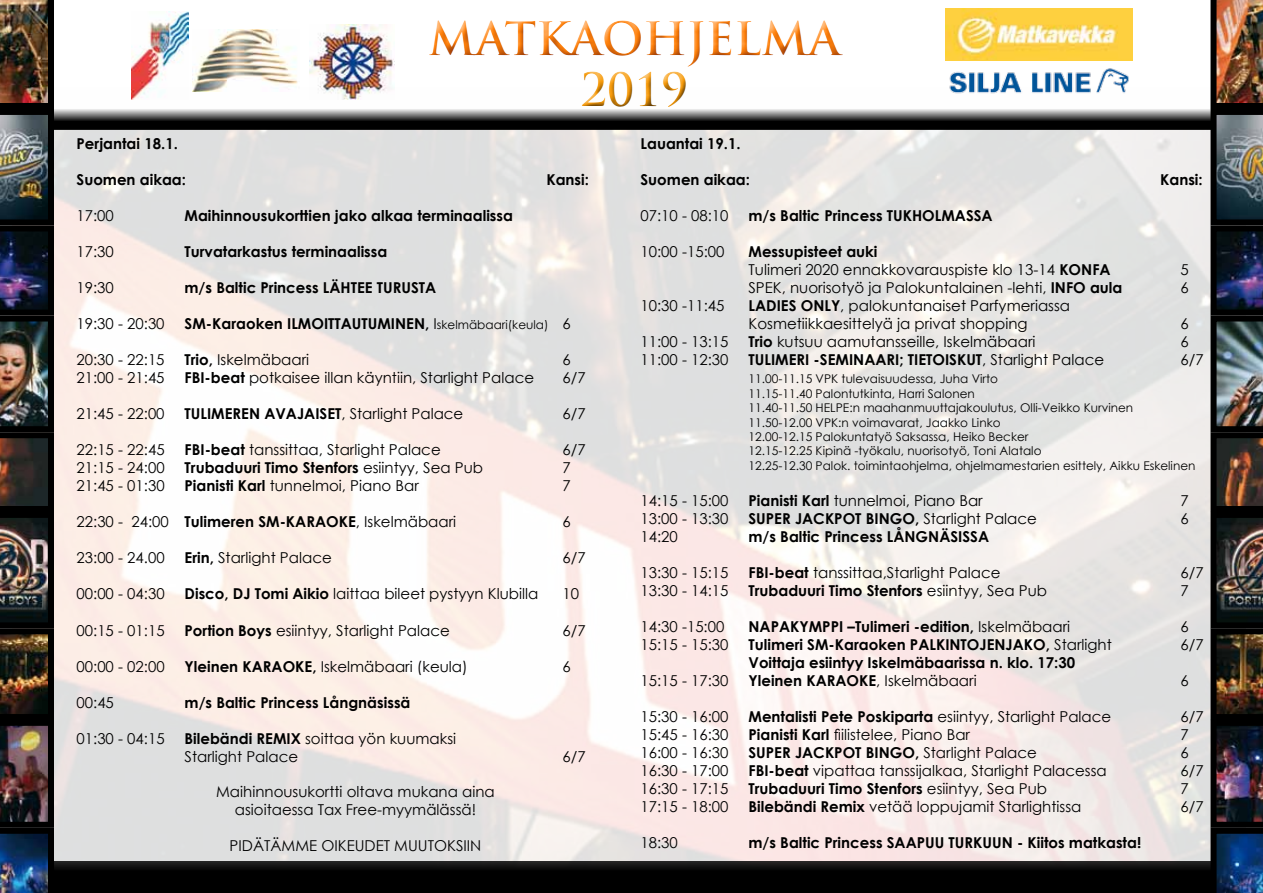
<style>
.page{position:relative;width:1263px;height:893px;background:#fff}
.page>*{position:absolute;margin:0;border:0;box-sizing:border-box;transform-origin:0 0}
.t1{font:700 45px "Trajan Pro";color:#ff810b}
.t2{font:700 45px "Trajan Pro";color:#f79b0b}
.t3{font:15px/18px "Century Gothic";color:#000}
.t4{font:700 15px "Century Gothic";color:#000}
.t5{font:12px/14.4px "Century Gothic";color:#000}
.s1{font-weight:400}
.s2{font-weight:400;font-size:12px}
.s3{font-weight:700}
</style>
<div class="page">
<img style="left:54px;top:130px;width:1156px;height:732px">
<img style="left:132px;top:12px;width:56px;height:74px">
<img style="left:310px;top:25px;width:85px;height:61px">
<div style="left:421px;top:14px;width:432px;height:63px;background:#744491;opacity:.75"></div>
<div style="left:571px;top:62px;width:122px;height:51px;background:#fff"></div>
<div style="left:573px;top:70px;width:124px;height:48px;background:#fff"></div>
<svg style="left:54px;top:862px;width:1156px;height:31px;background:#050505"></svg>
<svg style="left:54px;top:86px;width:1156px;height:44px"></svg>
<img style="left:193px;top:30px;width:106px;height:62px">
<img style="left:933px;top:54px;width:212px;height:56px">
<img style="left:945px;top:9px;width:187px;height:52px">
<img style="left:0;top:0;width:54px;height:893px">
<img style="left:1210px;top:0;width:53px;height:893px">
<h1 class="t1" style="left:428px;top:10px;width:413px">MATKAOHJELMA</h1>
<h1 class="t2" style="left:580px;top:62px;width:109px">2019</h1>
<p class="t4" style="left:77px;top:133px;width:103px">Perjantai 18.1.</p>
<p class="t4" style="left:77px;top:169px;width:111px">Suomen aikaa:</p>
<p class="t4" style="left:546px;top:169px;width:44px">Kansi:</p>
<p class="t3" style="left:77px;top:207px;width:39px">17:00</p>
<p class="t4" style="left:185px;top:205px;width:330px">Maihinnousukorttien jako alkaa terminaalissa</p>
<p class="t3" style="left:77px;top:243px;width:39px">17:30</p>
<p class="t4" style="left:185px;top:241px;width:204px">Turvatarkastus terminaalissa</p>
<p class="t3" style="left:77px;top:279px;width:39px">19:30</p>
<p class="t4" style="left:185px;top:277px;width:253px">m/s Baltic Princess LÄHTEE TURUSTA</p>
<p class="t3" style="left:77px;top:315px;width:90px">19:30 - 20:30</p>
<p class="t4" style="left:185px;top:313px;width:388px">SM-Karaoken ILMOITTAUTUMINEN, <span class="s1">I</span><span class="s2">skelmäbaari(keula)</span> <span class="s1">6</span></p>
<p class="t3" style="left:77px;top:351px;width:90px">20:30 - 22:15</p>
<p class="t3" style="left:185px;top:351px;width:126px"><span class="s3">Trio,</span> Iskelmäbaari</p>
<p class="t3" style="left:563px;top:351px;width:10px">6</p>
<p class="t3" style="left:77px;top:369px;width:90px">21:00 - 21:45</p>
<p class="t3" style="left:185px;top:369px;width:351px"><span class="s3">FBI-beat</span> potkaisee illan käyntiin, Starlight Palace</p>
<p class="t3" style="left:563px;top:369px;width:25px">6/7</p>
<p class="t3" style="left:77px;top:405px;width:90px">21:45 - 22:00</p>
<p class="t4" style="left:185px;top:403px;width:280px">TULIMEREN AVAJAISET<span class="s1">, Starlight Palace</span></p>
<p class="t3" style="left:563px;top:405px;width:25px">6/7</p>
<p class="t3" style="left:77px;top:441px;width:90px">22:15 - 22:45</p>
<p class="t3" style="left:185px;top:441px;width:258px"><span class="s3">FBI-beat</span> tanssittaa, Starlight Palace</p>
<p class="t3" style="left:563px;top:441px;width:25px">6/7</p>
<p class="t3" style="left:77px;top:459px;width:90px">21:15 - 24:00</p>
<p class="t4" style="left:185px;top:457px;width:300px">Trubaduuri Timo Stenfors <span class="s1">esiintyy, Sea Pub</span></p>
<p class="t3" style="left:563px;top:459px;width:10px">7</p>
<p class="t3" style="left:77px;top:477px;width:90px">21:45 - 01:30</p>
<p class="t3" style="left:185px;top:477px;width:236px"><span class="s3">Pianisti Karl</span> tunnelmoi, Piano Bar</p>
<p class="t3" style="left:563px;top:477px;width:10px">7</p>
<p class="t3" style="left:77px;top:513px;width:381px">22:30 - 24:00 <span class="s3">Tulimeren SM-KARAOKE</span>, Iskelmäbaari</p>
<p class="t3" style="left:563px;top:513px;width:10px">6</p>
<p class="t3" style="left:77px;top:549px;width:90px">23:00 - 24.00</p>
<p class="t3" style="left:185px;top:549px;width:149px"><span class="s3">Erin,</span> Starlight Palace</p>
<p class="t3" style="left:563px;top:549px;width:25px">6/7</p>
<p class="t3" style="left:77px;top:585px;width:90px">00:00 - 04:30</p>
<p class="t3" style="left:185px;top:585px;width:355px"><span class="s3">Disco, DJ Tomi Aikio</span> laittaa bileet pystyyn Klubilla</p>
<p class="t3" style="left:563px;top:585px;width:18px">10</p>
<p class="t3" style="left:77px;top:621px;width:90px">00:15 - 01:15</p>
<p class="t3" style="left:185px;top:621px;width:267px"><span class="s3">Portion Boys</span> esiintyy, Starlight Palace</p>
<p class="t3" style="left:563px;top:621px;width:25px">6/7</p>
<p class="t3" style="left:77px;top:657px;width:90px">00:00 - 02:00</p>
<p class="t3" style="left:185px;top:657px;width:285px"><span class="s3">Yleinen KARAOKE,</span> Iskelmäbaari (keula)</p>
<p class="t3" style="left:563px;top:657px;width:10px">6</p>
<p class="t3" style="left:77px;top:693px;width:39px">00:45</p>
<p class="t4" style="left:185px;top:691px;width:227px">m/s Baltic Princess Långnäsissä</p>
<p class="t3" style="left:77px;top:729px;width:90px">01:30 - 04:15</p>
<p class="t3" style="left:185px;top:729px;width:273px"><span class="s3">Bilebändi REMIX</span> soittaa yön kuumaksi<br>Starlight Palace</p>
<p class="t3" style="left:563px;top:747px;width:25px">6/7</p>
<p class="t3" style="left:216px;top:783px;width:280px;text-align:center">Maihinnousukortti oltava mukana aina asioitaessa Tax Free-myymälässä!</p>
<p class="t3" style="left:230px;top:837px;width:253px">PIDÄTÄMME OIKEUDET MUUTOKSIIN</p>
<p class="t4" style="left:640px;top:133px;width:102px">Lauantai 19.1.</p>
<p class="t4" style="left:640px;top:169px;width:111px">Suomen aikaa:</p>
<p class="t4" style="left:1160px;top:169px;width:44px">Kansi:</p>
<p class="t3" style="left:640px;top:207px;width:90px">07:10 - 08:10</p>
<p class="t4" style="left:748px;top:205px;width:246px">m/s Baltic Princess TUKHOLMASSA</p>
<p class="t3" style="left:640px;top:243px;width:85px">10:00 -15:00</p>
<p class="t3" style="left:748px;top:243px;width:364px"><span class="s3">Messupisteet auki<br></span>Tulimeri 2020 ennakkovarauspiste klo 13-14 <span class="s3">KONFA</span></p>
<p class="t3" style="left:1180px;top:261px;width:10px">5</p>
<p class="t3" style="left:748px;top:279px;width:375px">SPEK, nuorisotyö ja Palokuntalainen -lehti, <span class="s3">INFO aula</span></p>
<p class="t3" style="left:1180px;top:279px;width:10px">6</p>
<p class="t3" style="left:640px;top:297px;width:85px">10:30 -11:45</p>
<p class="t3" style="left:748px;top:297px;width:323px"><span class="s3">LADIES ONLY</span>, palokuntanaiset Parfymeriassa<br>Kosmetiikkaesittelyä ja privat shopping</p>
<p class="t3" style="left:1180px;top:315px;width:10px">6</p>
<p class="t3" style="left:640px;top:333px;width:90px">11:00 - 13:15</p>
<p class="t3" style="left:748px;top:333px;width:289px"><span class="s3">Trio</span> kutsuu aamutansseille, Iskelmäbaari</p>
<p class="t3" style="left:1180px;top:333px;width:10px">6</p>
<p class="t3" style="left:640px;top:351px;width:90px">11:00 - 12:30</p>
<p class="t4" style="left:748px;top:349px;width:357px">TULIMERI -SEMINAARI; TIETOISKUT<span class="s1">, Starlight Palace</span></p>
<p class="t3" style="left:1180px;top:351px;width:25px">6/7</p>
<p class="t5" style="left:748px;top:372px;width:448px">11.00-11.15 VPK tulevaisuudessa, Juha Virto<br>11.15-11.40 Palontutkinta, Harri Salonen<br>11.40-11.50 HELPE:n maahanmuuttajakoulutus, Olli-Veikko Kurvinen 11.50-12.00 VPK:n voimavarat, Jaakko Linko<br>12.00-12.15 Palokuntatyö Saksassa, Heiko Becker<br>12.15-12.25 Kipinä -työkalu, nuorisotyö, Toni Alatalo<br>12.25-12.30 Palok. toimintaohjelma, ohjelmamestarien esittely, Aikku Eskelinen</p>
<p class="t3" style="left:640px;top:491px;width:90px">14:15 - 15:00</p>
<p class="t3" style="left:748px;top:491px;width:236px"><span class="s3">Pianisti Karl</span> tunnelmoi, Piano Bar</p>
<p class="t3" style="left:1180px;top:491px;width:10px">7</p>
<p class="t3" style="left:640px;top:509px;width:90px">13:00 - 13:30</p>
<p class="t4" style="left:748px;top:507px;width:290px">SUPER JACKPOT BINGO, <span class="s1">Starlight Palace</span></p>
<p class="t3" style="left:1180px;top:509px;width:10px">6</p>
<p class="t3" style="left:640px;top:527px;width:39px">14:20</p>
<p class="t4" style="left:748px;top:525px;width:242px">m/s Baltic Princess LÅNGNÄSISSA</p>
<p class="t3" style="left:640px;top:563px;width:90px">13:30 - 15:15</p>
<p class="t3" style="left:748px;top:563px;width:254px"><span class="s3">FBI-beat</span> tanssittaa,Starlight Palace</p>
<p class="t3" style="left:1180px;top:563px;width:25px">6/7</p>
<p class="t3" style="left:640px;top:581px;width:90px">13:30 - 14:15</p>
<p class="t4" style="left:748px;top:579px;width:300px">Trubaduuri Timo Stenfors <span class="s1">esiintyy, Sea Pub</span></p>
<p class="t3" style="left:1180px;top:581px;width:10px">7</p>
<p class="t3" style="left:640px;top:617px;width:85px">14:30 -15:00</p>
<p class="t4" style="left:748px;top:615px;width:323px">NAPAKYMPPI –Tulimeri -edition, <span class="s1">Iskelmäbaari</span></p>
<p class="t3" style="left:1180px;top:617px;width:10px">6</p>
<p class="t3" style="left:640px;top:635px;width:90px">15:15 - 15:30</p>
<p class="t4" style="left:748px;top:633px;width:365px">Tulimeri SM-Karaoken PALKINTOJENJAKO, <span class="s1">Starlight</span></p>
<p class="t3" style="left:1180px;top:635px;width:25px">6/7</p>
<p class="t4" style="left:748px;top:651px;width:328px">Voittaja esiintyy Iskelmäbaarissa n. klo. 17:30</p>
<p class="t3" style="left:640px;top:671px;width:90px">15:15 - 17:30</p>
<p class="t4" style="left:748px;top:669px;width:230px">Yleinen KARAOKE<span class="s1">, Iskelmäbaari</span></p>
<p class="t3" style="left:1180px;top:671px;width:10px">6</p>
<p class="t3" style="left:640px;top:707px;width:90px">15:30 - 16:00</p>
<p class="t4" style="left:748px;top:705px;width:364px">Mentalisti Pete Poskiparta <span class="s1">esiintyy, Starlight Palace</span></p>
<p class="t3" style="left:1180px;top:707px;width:25px">6/7</p>
<p class="t3" style="left:640px;top:725px;width:90px">15:45 - 16:30</p>
<p class="t3" style="left:748px;top:725px;width:223px"><span class="s3">Pianisti Karl</span> fiilistelee, Piano Bar</p>
<p class="t3" style="left:1180px;top:725px;width:10px">7</p>
<p class="t3" style="left:640px;top:743px;width:90px">16:00 - 16:30</p>
<p class="t4" style="left:748px;top:741px;width:290px">SUPER JACKPOT BINGO, <span class="s1">Starlight Palace</span></p>
<p class="t3" style="left:1180px;top:743px;width:10px">6</p>
<p class="t3" style="left:640px;top:761px;width:90px">16:30 - 17:00</p>
<p class="t3" style="left:748px;top:761px;width:360px"><span class="s3">FBI-beat</span> vipattaa tanssijalkaa, Starlight Palacessa</p>
<p class="t3" style="left:1180px;top:761px;width:25px">6/7</p>
<p class="t3" style="left:640px;top:779px;width:90px">16:30 - 17:15</p>
<p class="t4" style="left:748px;top:777px;width:300px">Trubaduuri Timo Stenfors <span class="s1">esiintyy, Sea Pub</span></p>
<p class="t3" style="left:1180px;top:779px;width:10px">7</p>
<p class="t3" style="left:640px;top:797px;width:90px">17:15 - 18:00</p>
<p class="t3" style="left:748px;top:797px;width:334px"><span class="s3">Bilebändi Remix</span> vetää loppujamit Starlightissa</p>
<p class="t3" style="left:1180px;top:797px;width:25px">6/7</p>
<p class="t3" style="left:640px;top:833px;width:39px">18:30</p>
<p class="t4" style="left:748px;top:831px;width:394px">m/s Baltic Princess SAAPUU TURKUUN - Kiitos matkasta!</p>
</div>
